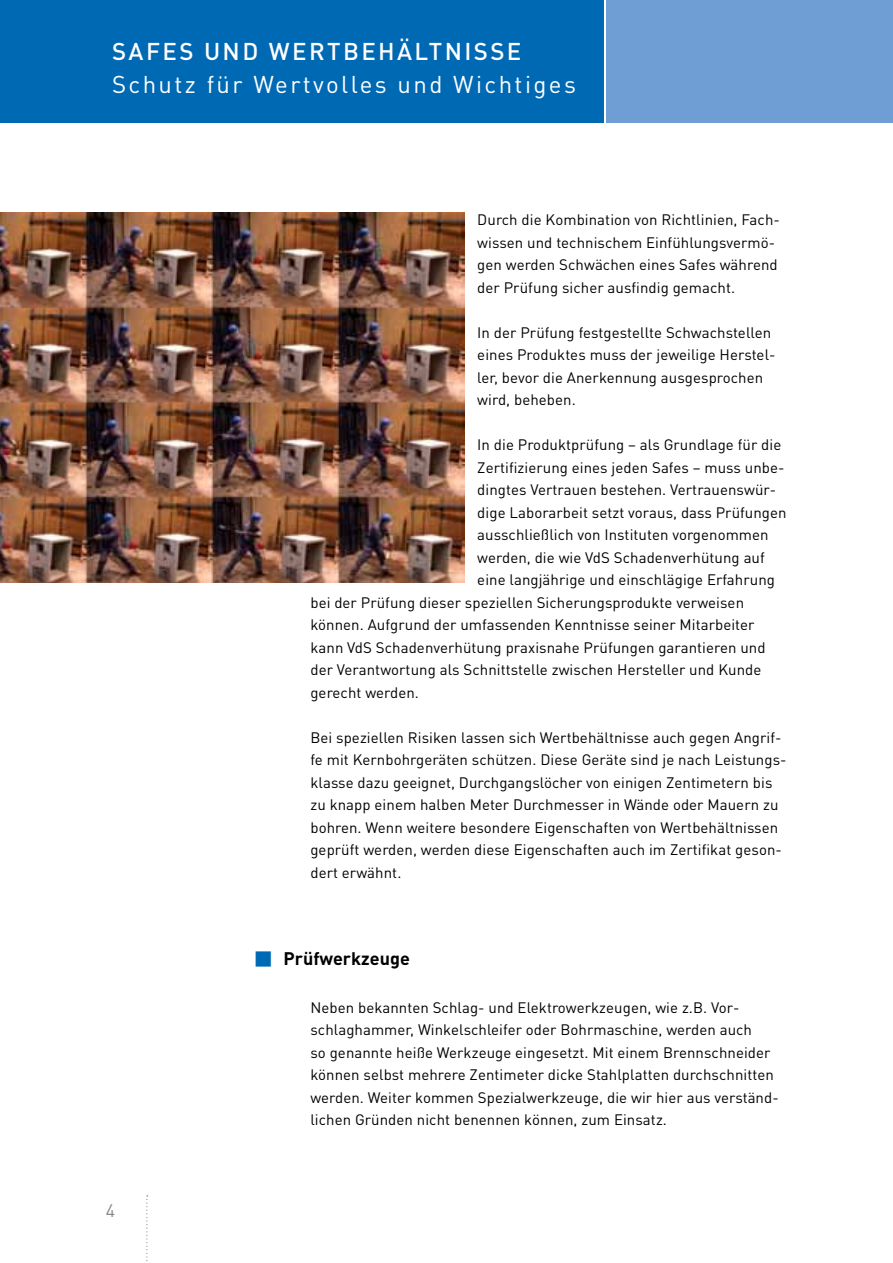
<style>
.page{position:relative;width:893px;height:1263px;background:#fff}
.page>*{position:absolute;margin:0;border:0;box-sizing:border-box;transform-origin:0 0}
.t1{font:24px "DINOT";letter-spacing:.1em;color:#fff}
.t2{font:500 24px "DINOT";letter-spacing:.1em;color:#fff}
.t3{font:700 18px "DINOT";color:#000}
.t4{font:18px "DINOT";color:#878787}
.t5{font:15px/22.5px "DINOT";letter-spacing:.005em;color:#000}
</style>
<div class="page">
<div style="left:0;top:0;width:603px;height:122px;background:#0069b4"></div>
<div style="left:607px;top:0;width:286px;height:122px;background:#6f9ed4"></div>
<svg style="left:146px;top:1195px;width:2px;height:66px"></svg>
<img style="left:0;top:213px;width:465px;height:369px">
<h1 class="t2" style="left:112px;top:35px;width:411px">SAFES UND WERTBEHÄLTNISSE</h1>
<h1 class="t1" style="left:112px;top:68px;width:465px">Schutz für Wertvolles und Wichtiges</h1>
<p class="t5" style="left:477px;top:208px;width:304px">Durch die Kombination von Richtlinien, Fach&shy;wissen und technischem Einfühlungsvermö&shy;gen werden Schwächen eines Safes während der Prüfung sicher ausfindig gemacht.</p>
<p class="t5" style="left:477px;top:320px;width:300px">In der Prüfung festgestellte Schwachstellen eines Produktes muss der jeweilige Herstel&shy;ler, bevor die Anerkennung ausgesprochen wird, beheben.</p>
<p class="t5" style="left:477px;top:433px;width:306px">In die Produktprüfung – als Grundlage für die</p>
<p class="t5" style="left:477px;top:455px;width:309px">Zertifizierung eines jeden Safes – muss unbe-</p>
<p class="t5" style="left:477px;top:478px;width:300px">dingtes Vertrauen bestehen. Vertrauenswür-</p>
<p class="t5" style="left:477px;top:500px;width:311px">dige Laborarbeit setzt voraus, dass Prüfungen</p>
<p class="t5" style="left:477px;top:523px;width:293px">ausschließlich von Instituten vorgenommen</p>
<p class="t5" style="left:477px;top:545px;width:289px">werden, die wie VdS Schadenverhütung auf</p>
<p class="t5" style="left:477px;top:568px;width:299px">eine langjährige und einschlägige Erfahrung</p>
<p class="t5" style="left:310px;top:590px;width:435px">bei der Prüfung dieser speziellen Sicherungsprodukte verweisen</p>
<p class="t5" style="left:310px;top:613px;width:446px">können. Aufgrund der umfassenden Kenntnisse seiner Mitarbeiter</p>
<p class="t5" style="left:310px;top:635px;width:457px">kann VdS Schadenverhütung praxisnahe Prüfungen garantieren und</p>
<p class="t5" style="left:310px;top:658px;width:452px">der Verantwortung als Schnittstelle zwischen Hersteller und Kunde</p>
<p class="t5" style="left:310px;top:680px;width:110px">gerecht werden.</p>
<p class="t5" style="left:310px;top:725px;width:478px">Bei speziellen Risiken lassen sich Wertbehältnisse auch gegen Angrif&shy;fe mit Kernbohrgeräten schützen. Diese Geräte sind je nach Leistungs&shy;klasse dazu geeignet, Durchgangslöcher von einigen Zentimetern bis zu knapp einem halben Meter Durchmesser in Wände oder Mauern zu bohren. Wenn weitere besondere Eigenschaften von Wertbehältnissen geprüft werden, werden diese Eigenschaften auch im Zertifikat geson&shy;dert erwähnt.</p>
<p class="t4" style="left:106px;top:1198px;width:11px">4</p>
<p class="t3" style="left:284px;top:947px;width:128px">Prüfwerkzeuge</p>
<p class="t5" style="left:310px;top:995px;width:470px">Neben bekannten Schlag- und Elektrowerkzeugen, wie z.B. Vor&shy;schlaghammer, Winkelschleifer oder Bohrmaschine, werden auch<br>so genannte heiße Werkzeuge eingesetzt. Mit einem Brennschneider können selbst mehrere Zentimeter dicke Stahlplatten durchschnitten werden. Weiter kommen Spezialwerkzeuge, die wir hier aus verständ&shy;lichen Gründen nicht benennen können, zum Einsatz.</p>
</div>
